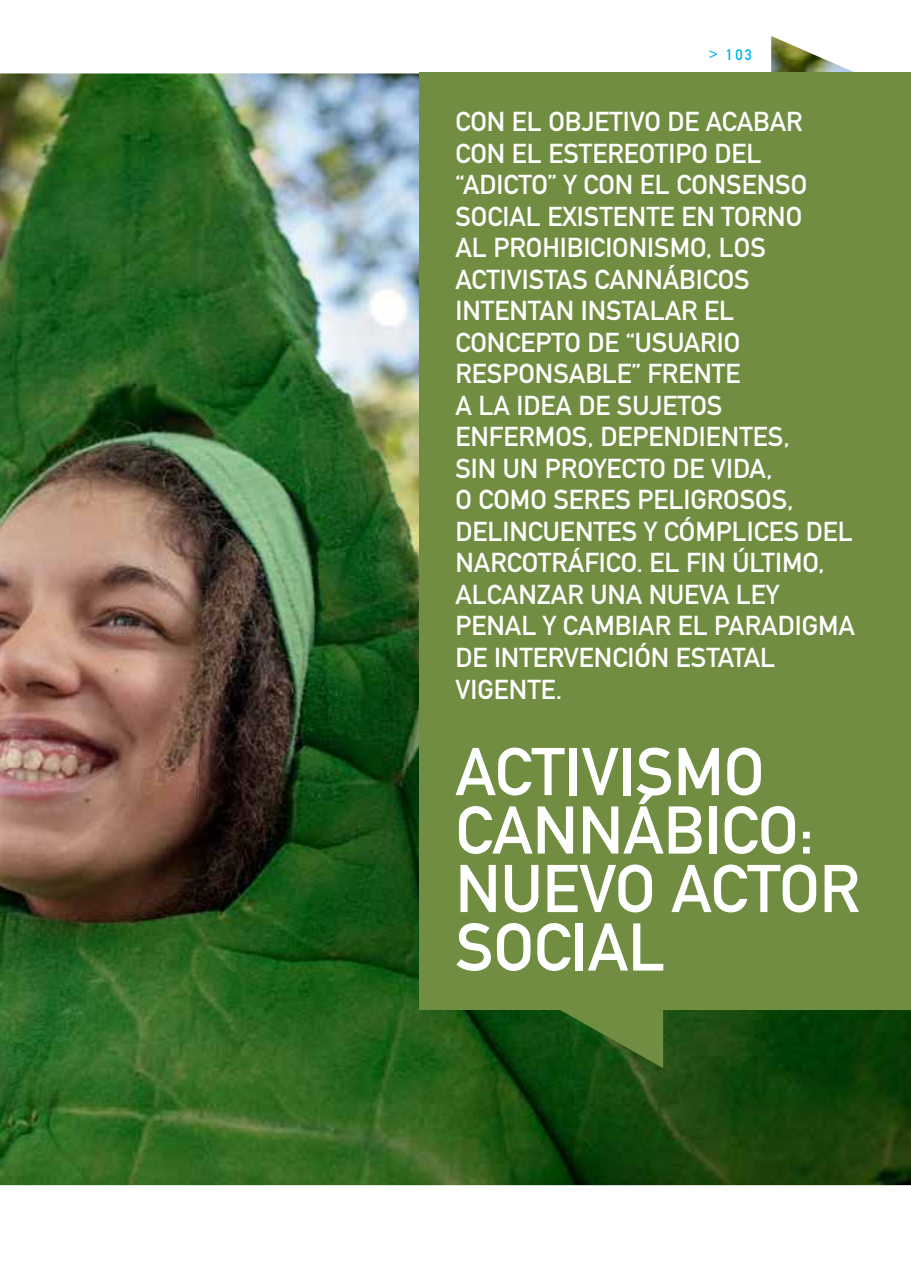
<style>
.page{position:relative;width:911px;height:1263px;background:#fff}
.page>*{position:absolute;margin:0;border:0;box-sizing:border-box;transform-origin:0 0}
.t1{font:66.3px/58.5px "DIN Mittelschrift";color:#fff}
.t2{font:27px/31.5px "DIN Mittelschrift";color:#fff}
.t3{font:15px "DIN Mittelschrift";color:#00b3f0}
</style>
<div class="page">
<img style="left:0;top:36px;width:911px;height:1149px">
<div style="left:419px;top:72px;width:492px;height:938px;background:#718d41"></div>
<svg style="left:559px;top:1010px;width:104px;height:58px"></svg>
<p class="t3" style="left:709px;top:46px;width:45px">&gt; 103</p>
<p class="t2" style="left:455px;top:106px;width:401px">CON EL OBJ ETIVO DE ACABAR<br>CON EL ESTEREOTIPO DEL “ADICTO” Y CON EL CONSENSO<br>SOCIAL EXISTENTE EN TORNO<br>AL PROHIBICIONISMO, LOS<br>ACTIVISTAS CANNÁBICOS<br>INTENTAN INSTALAR EL<br>CONCEPTO DE “USUARIO<br>RESPONSABLE” FRENTE<br>A LA IDEA DE SUJ ETOS<br>ENFERMOS, DEPENDIENTES,<br>SIN UN PROYECTO DE VIDA,<br>O COMO SERES PELIGROSOS,<br>DELINCUENTES Y CÓMPLICES DEL<br>NARCOTRÁFICO. EL FIN ÚLTIMO,<br>ALCANZAR UNA NUEVA LEY<br>PENAL Y CAMBIAR EL PARADIGMA<br>DE INTERVENCIÓN ESTATAL<br>VIGENTE.</p>
<p class="t1" style="left:455px;top:743px;width:406px">ACTIVISMO<br>CANNÁBICO:<br>NUEVO ACTOR<br>SOCIAL</p>
</div>
